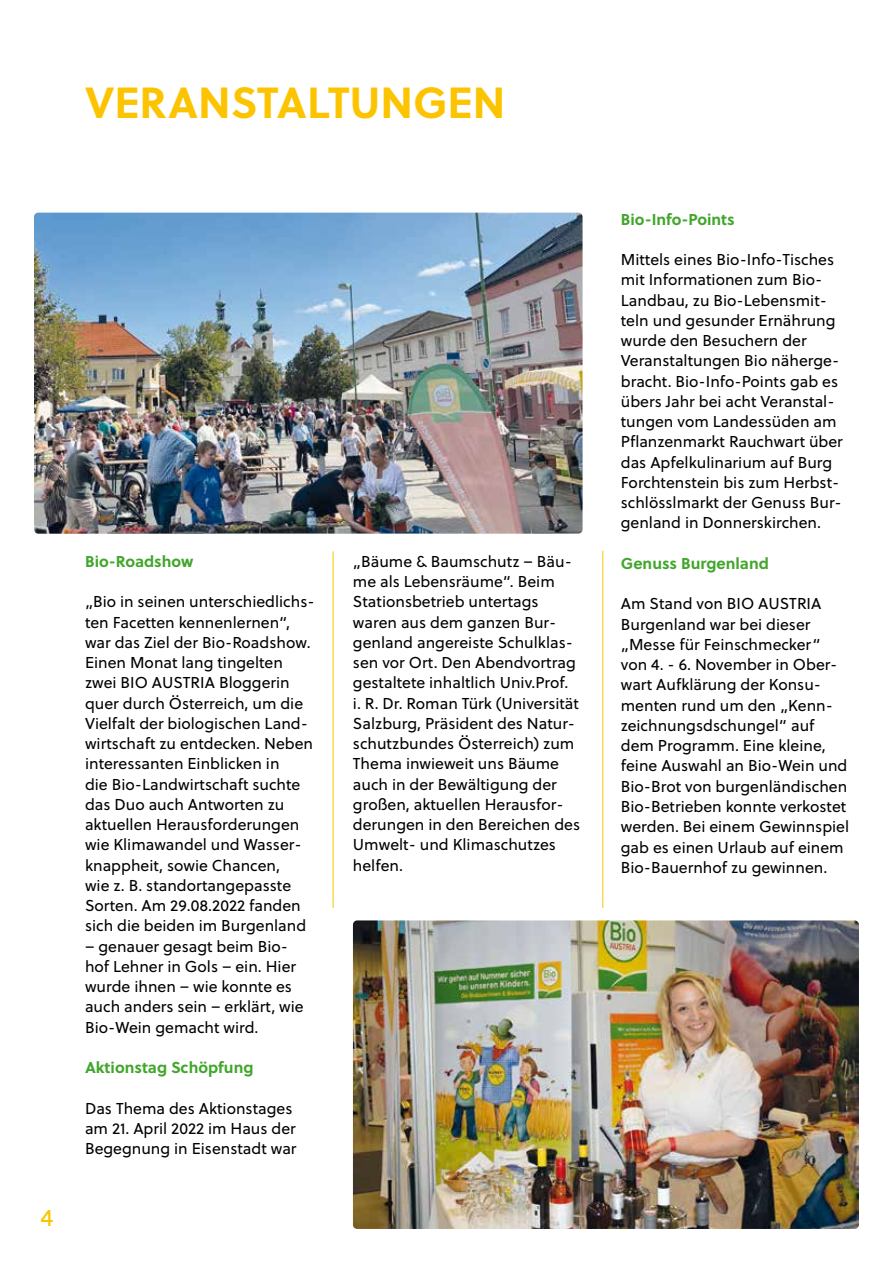
<style>
.page{position:relative;width:893px;height:1263px;background:#fff}
.page>*{position:absolute;margin:0;border:0;box-sizing:border-box;transform-origin:0 0}
.t1{font:700 43.5px "Soleil";color:#fcc400}
.t2{font:24px "Soleil";color:#fcc400}
.t3{font:15.75px/20.2px "Soleil";color:#000}
.t4{font:700 15.75px "Soleil";color:#41a62b}
</style>
<div class="page">
<hr style="left:333px;top:551px;width:1px;height:357px;background:#fcc400">
<img style="left:353px;top:920px;width:506px;height:309px">
<hr style="left:602px;top:551px;width:1px;height:357px;background:#fcc400">
<img style="left:34px;top:213px;width:549px;height:321px">
<h1 class="t1" style="left:85px;top:75px;width:422px">VERANSTALTUNGEN</h1>
<h2 class="t2" style="left:40px;top:1202px;width:14px">4</h2>
<p class="t4" style="left:85px;top:551px;width:110px">Bio-Roadshow</p>
<p class="t3" style="left:85px;top:592px;width:231px">„Bio in seinen unterschiedlichs&shy;ten Facetten kennenlernen“, war das Ziel der Bio-Roadshow.<br>Einen Monat lang tingelten zwei BIO AUSTRIA Bloggerin quer durch Österreich, um die<br>Vielfalt der biologischen Land&shy;wirtschaft zu entdecken. Neben interessanten Einblicken in<br>die Bio-Landwirtschaft suchte das Duo auch Antworten zu aktuellen Herausforderungen wie Klimawandel und Wasser&shy;knappheit, sowie Chancen,<br>wie z. B. standortangepasste<br>Sorten. Am 29.08.2022 fanden sich die beiden im Burgenland</p>
<p class="t3" style="left:85px;top:936px;width:220px">– genauer gesagt beim Bio&shy;hof Lehner in Gols – ein. Hier wurde ihnen – wie konnte es auch anders sein – erklärt, wie<br>Bio-Wein gemacht wird.</p>
<p class="t4" style="left:85px;top:1057px;width:170px">Aktionstag Schöpfung</p>
<p class="t3" style="left:85px;top:1098px;width:213px">Das Thema des Aktionstages am 21. April 2022 im Haus der<br>Begegnung in Eisenstadt war</p>
<p class="t3" style="left:353px;top:552px;width:229px">„Bäume &amp; Baumschutz – Bäu&shy;me als Lebensräume“. Beim<br>Stationsbetrieb untertags waren aus dem ganzen Bur&shy;genland angereiste Schulklas&shy;sen vor Ort. Den Abendvortrag gestaltete inhaltlich Univ.Prof. i. R. Dr. Roman Türk (Universität<br>Salzburg, Präsident des Natur&shy;schutzbundes Österreich) zum<br>Thema inwieweit uns Bäume auch in der Bewältigung der großen, aktuellen Herausfor&shy;derungen in den Bereichen des<br>Umwelt- und Klimaschutzes helfen.</p>
<p class="t4" style="left:621px;top:209px;width:115px">Bio-Info-Points</p>
<p class="t3" style="left:621px;top:250px;width:224px">Mittels eines Bio-Info-Tisches mit Informationen zum Bio-<br>Landbau, zu Bio-Lebensmit&shy;teln und gesunder Ernährung wurde den Besuchern der<br>Veranstaltungen Bio näherge&shy;bracht. Bio-Info-Points gab es übers Jahr bei acht Veranstal&shy;tungen vom Landessüden am<br>Pflanzenmarkt Rauchwart über das Apfelkulinarium auf Burg<br>Forchtenstein bis zum Herbst&shy;schlösslmarkt der Genuss Bur&shy;genland in Donnerskirchen.</p>
<p class="t4" style="left:621px;top:553px;width:150px">Genuss Burgenland</p>
<p class="t3" style="left:621px;top:594px;width:230px">Am Stand von BIO AUSTRIA<br>Burgenland war bei dieser „Messe für Feinschmecker“ von 4. - 6. November in Ober&shy;wart Aufklärung der Konsu&shy;menten rund um den „Kenn&shy;zeichnungsdschungel“ auf dem Programm. Eine kleine, feine Auswahl an Bio-Wein und<br>Bio-Brot von burgenländischen<br>Bio-Betrieben konnte verkostet werden. Bei einem Gewinnspiel gab es einen Urlaub auf einem<br>Bio-Bauernhof zu gewinnen.</p>
</div>
